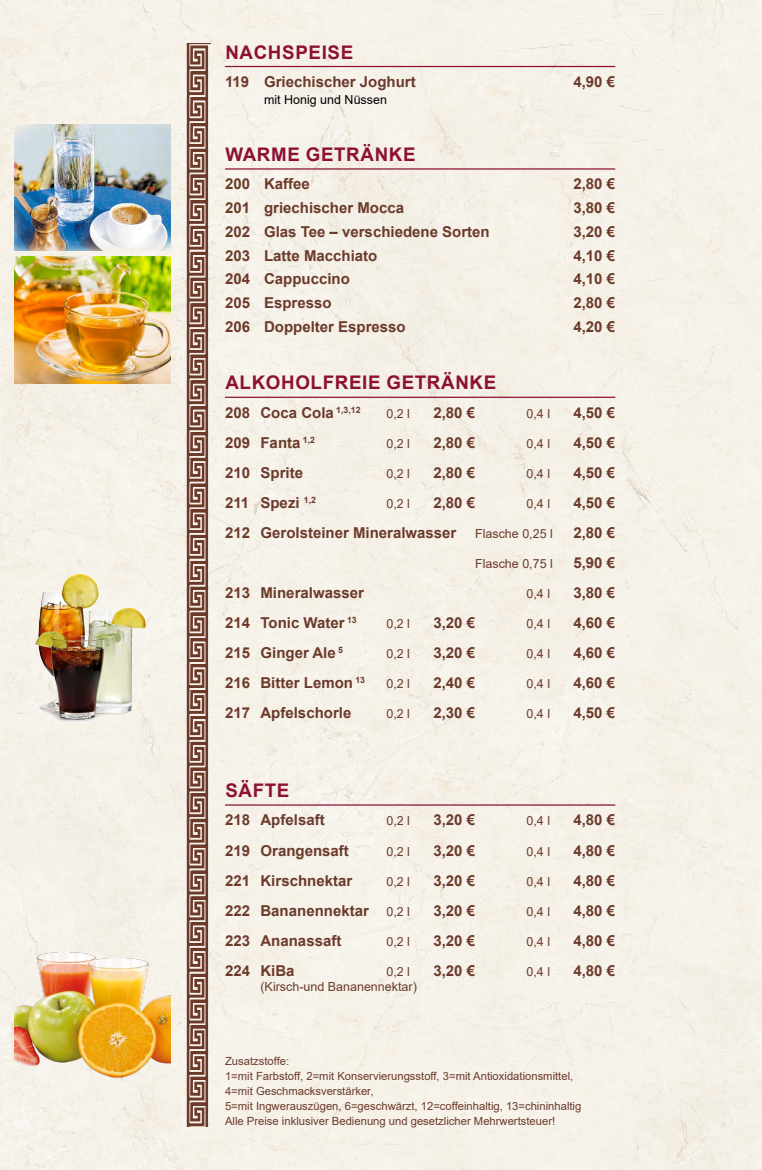
<style>
.page{position:relative;width:762px;height:1170px;background:#fff}
.page>*{position:absolute;margin:0;border:0;box-sizing:border-box;transform-origin:0 0}
.t1{font:700 18.75px "Arial";letter-spacing:.035em;color:#8c1134}
.t2{font:700 15px "Arial";color:#6b3a2b}
.t3{font:12.5px "Arial";color:#6b3a2b}
.t4{font:12.5px "Arial";color:#000}
.t5{font:11.25px/15px "Arial";color:#6b3a2b}
.s1{font-weight:400;font-size:12.5px}
</style>
<div class="page">
<div style="left:0;top:0;width:762px;height:1169px;background:#f6f1e8"></div>
<svg style="left:186px;top:44px;width:24px;height:1082px;background:#aa8e82"></svg>
<img style="left:20px;top:563px;width:135px;height:172px">
<hr style="left:225px;top:66px;width:390px;height:1px;background:#8c1134">
<img style="left:14px;top:256px;width:156px;height:127px">
<img style="left:14px;top:124px;width:156px;height:127px">
<img style="left:14px;top:945px;width:156px;height:135px">
<hr style="left:225px;top:168px;width:390px;height:1px;background:#8c1134">
<hr style="left:225px;top:396px;width:390px;height:2px;background:#8c1134">
<hr style="left:225px;top:804px;width:390px;height:1px;background:#8c1134">
<p class="t1" style="left:225px;top:39px;width:43px">Nachspe</p>
<p class="t1" style="left:322px;top:39px;width:19px">ise</p>
<p class="t2" style="left:225px;top:71px;width:192px">119 Griechischer Joghurt</p>
<p class="t2" style="left:573px;top:71px;width:43px">4,90 €</p>
<p class="t4" style="left:264px;top:91px;width:124px">mit Honig und Nüssen</p>
<p class="t1" style="left:225px;top:141px;width:16px">WAR</p>
<p class="t1" style="left:271px;top:141px;width:146px">ME GETRÄNKE</p>
<p class="t2" style="left:225px;top:173px;width:86px">200 Kaffee</p>
<p class="t2" style="left:573px;top:173px;width:43px">2,80 €</p>
<p class="t2" style="left:225px;top:197px;width:181px">201 griechischer Mocca</p>
<p class="t2" style="left:573px;top:197px;width:43px">3,80 €</p>
<p class="t2" style="left:225px;top:221px;width:266px">202 Glas Tee – verschiedene Sorten</p>
<p class="t2" style="left:573px;top:221px;width:43px">3,20 €</p>
<p class="t2" style="left:225px;top:245px;width:154px">203 Latte Macchiato</p>
<p class="t2" style="left:573px;top:245px;width:43px">4,10 €</p>
<p class="t2" style="left:225px;top:268px;width:126px">204 Cappuccino</p>
<p class="t2" style="left:573px;top:268px;width:43px">4,10 €</p>
<p class="t2" style="left:225px;top:292px;width:108px">205 Espresso</p>
<p class="t2" style="left:573px;top:292px;width:43px">2,80 €</p>
<p class="t2" style="left:225px;top:316px;width:182px">206 Doppelter Espresso</p>
<p class="t2" style="left:573px;top:316px;width:43px">4,20 €</p>
<p class="t1" style="left:225px;top:369px;width:42px">Alkoho</p>
<p class="t1" style="left:311px;top:369px;width:159px">lfreie Getränke</p>
<p class="t2" style="left:225px;top:402px;width:137px">208 Coca Cola <sup>1,3,12</sup></p>
<p class="t3" style="left:386px;top:405px;width:25px">0,2 l</p>
<p class="t2" style="left:433px;top:402px;width:43px">2,80 €</p>
<p class="t3" style="left:526px;top:405px;width:25px">0,4 l</p>
<p class="t2" style="left:573px;top:402px;width:43px">4,50 €</p>
<p class="t2" style="left:225px;top:432px;width:92px">209 Fanta <sup>1,2</sup></p>
<p class="t3" style="left:386px;top:435px;width:25px">0,2 l</p>
<p class="t2" style="left:433px;top:432px;width:43px">2,80 €</p>
<p class="t3" style="left:526px;top:435px;width:25px">0,4 l</p>
<p class="t2" style="left:573px;top:432px;width:43px">4,50 €</p>
<p class="t2" style="left:225px;top:462px;width:79px">210 Sprite</p>
<p class="t3" style="left:386px;top:465px;width:25px">0,2 l</p>
<p class="t2" style="left:433px;top:462px;width:43px">2,80 €</p>
<p class="t3" style="left:526px;top:465px;width:25px">0,4 l</p>
<p class="t2" style="left:573px;top:462px;width:43px">4,50 €</p>
<p class="t2" style="left:225px;top:492px;width:92px">211 Spezi <sup>1,2</sup></p>
<p class="t3" style="left:386px;top:495px;width:25px">0,2 l</p>
<p class="t2" style="left:433px;top:492px;width:43px">2,80 €</p>
<p class="t3" style="left:526px;top:495px;width:25px">0,4 l</p>
<p class="t2" style="left:573px;top:492px;width:43px">4,50 €</p>
<p class="t2" style="left:225px;top:522px;width:329px">212 Gerolsteiner Mineralwasser <span class="s1">Flasche 0,25 l</span></p>
<p class="t2" style="left:573px;top:522px;width:43px">2,80 €</p>
<p class="t3" style="left:475px;top:555px;width:79px">Flasche 0,75 l</p>
<p class="t2" style="left:573px;top:552px;width:43px">5,90 €</p>
<p class="t2" style="left:225px;top:582px;width:141px">213 Mineralwasser</p>
<p class="t3" style="left:526px;top:585px;width:25px">0,4 l</p>
<p class="t2" style="left:573px;top:582px;width:43px">3,80 €</p>
<p class="t2" style="left:225px;top:612px;width:133px">214 Tonic Water <sup>13</sup></p>
<p class="t3" style="left:386px;top:615px;width:25px">0,2 l</p>
<p class="t2" style="left:433px;top:612px;width:43px">3,20 €</p>
<p class="t3" style="left:526px;top:615px;width:25px">0,4 l</p>
<p class="t2" style="left:573px;top:612px;width:43px">4,60 €</p>
<p class="t2" style="left:225px;top:642px;width:120px">215 Ginger Ale <sup>5</sup></p>
<p class="t3" style="left:386px;top:645px;width:25px">0,2 l</p>
<p class="t2" style="left:433px;top:642px;width:43px">3,20 €</p>
<p class="t3" style="left:526px;top:645px;width:25px">0,4 l</p>
<p class="t2" style="left:573px;top:642px;width:43px">4,60 €</p>
<p class="t2" style="left:225px;top:672px;width:142px">216 Bitter Lemon <sup>13</sup></p>
<p class="t3" style="left:386px;top:675px;width:25px">0,2 l</p>
<p class="t2" style="left:433px;top:672px;width:43px">2,40 €</p>
<p class="t3" style="left:526px;top:675px;width:25px">0,4 l</p>
<p class="t2" style="left:573px;top:672px;width:43px">4,60 €</p>
<p class="t2" style="left:225px;top:702px;width:128px">217 Apfelschorle</p>
<p class="t3" style="left:386px;top:705px;width:25px">0,2 l</p>
<p class="t2" style="left:433px;top:702px;width:43px">2,30 €</p>
<p class="t3" style="left:526px;top:705px;width:25px">0,4 l</p>
<p class="t2" style="left:573px;top:702px;width:43px">4,50 €</p>
<p class="t1" style="left:225px;top:777px;width:66px">SÄFTE</p>
<p class="t2" style="left:225px;top:809px;width:101px">218 Apfelsaft</p>
<p class="t3" style="left:386px;top:812px;width:25px">0,2 l</p>
<p class="t2" style="left:433px;top:809px;width:43px">3,20 €</p>
<p class="t3" style="left:526px;top:812px;width:25px">0,4 l</p>
<p class="t2" style="left:573px;top:809px;width:43px">4,80 €</p>
<p class="t2" style="left:225px;top:839px;width:125px">219 Orangensaft</p>
<p class="t3" style="left:386px;top:842px;width:25px">0,2 l</p>
<p class="t2" style="left:433px;top:839px;width:43px">3,20 €</p>
<p class="t3" style="left:526px;top:842px;width:25px">0,4 l</p>
<p class="t2" style="left:573px;top:839px;width:43px">4,80 €</p>
<p class="t2" style="left:225px;top:869px;width:129px">221 Kirschnektar</p>
<p class="t3" style="left:386px;top:872px;width:25px">0,2 l</p>
<p class="t2" style="left:433px;top:869px;width:43px">3,20 €</p>
<p class="t3" style="left:526px;top:872px;width:25px">0,4 l</p>
<p class="t2" style="left:573px;top:869px;width:43px">4,80 €</p>
<p class="t2" style="left:225px;top:899px;width:187px">222 Bananennektar <span class="s1">0,2 l</span></p>
<p class="t2" style="left:433px;top:899px;width:43px">3,20 €</p>
<p class="t3" style="left:526px;top:902px;width:25px">0,4 l</p>
<p class="t2" style="left:573px;top:899px;width:43px">4,80 €</p>
<p class="t2" style="left:225px;top:929px;width:118px">223 Ananassaft</p>
<p class="t3" style="left:386px;top:932px;width:25px">0,2 l</p>
<p class="t2" style="left:433px;top:929px;width:43px">3,20 €</p>
<p class="t3" style="left:526px;top:932px;width:25px">0,4 l</p>
<p class="t2" style="left:573px;top:929px;width:43px">4,80 €</p>
<p class="t2" style="left:225px;top:959px;width:71px">224 KiBa</p>
<p class="t3" style="left:386px;top:962px;width:25px">0,2 l</p>
<p class="t2" style="left:433px;top:959px;width:43px">3,20 €</p>
<p class="t3" style="left:526px;top:962px;width:25px">0,4 l</p>
<p class="t2" style="left:573px;top:959px;width:43px">4,80 €</p>
<p class="t3" style="left:260px;top:977px;width:158px">(Kirsch-und Bananennektar)</p>
<p class="t5" style="left:225px;top:1053px;width:358px">Zusatzstoffe:<br>1=mit Farbstoff, 2=mit Konservierungsstoff, 3=mit Antioxidationsmittel, 4=mit Geschmacksverstärker,<br>5=mit Ingwerauszügen, 6=geschwärzt, 12=coffeinhaltig, 13=chininhaltig Alle Preise inklusiver Bedienung und gesetzlicher Mehrwertsteuer!</p>
</div>
